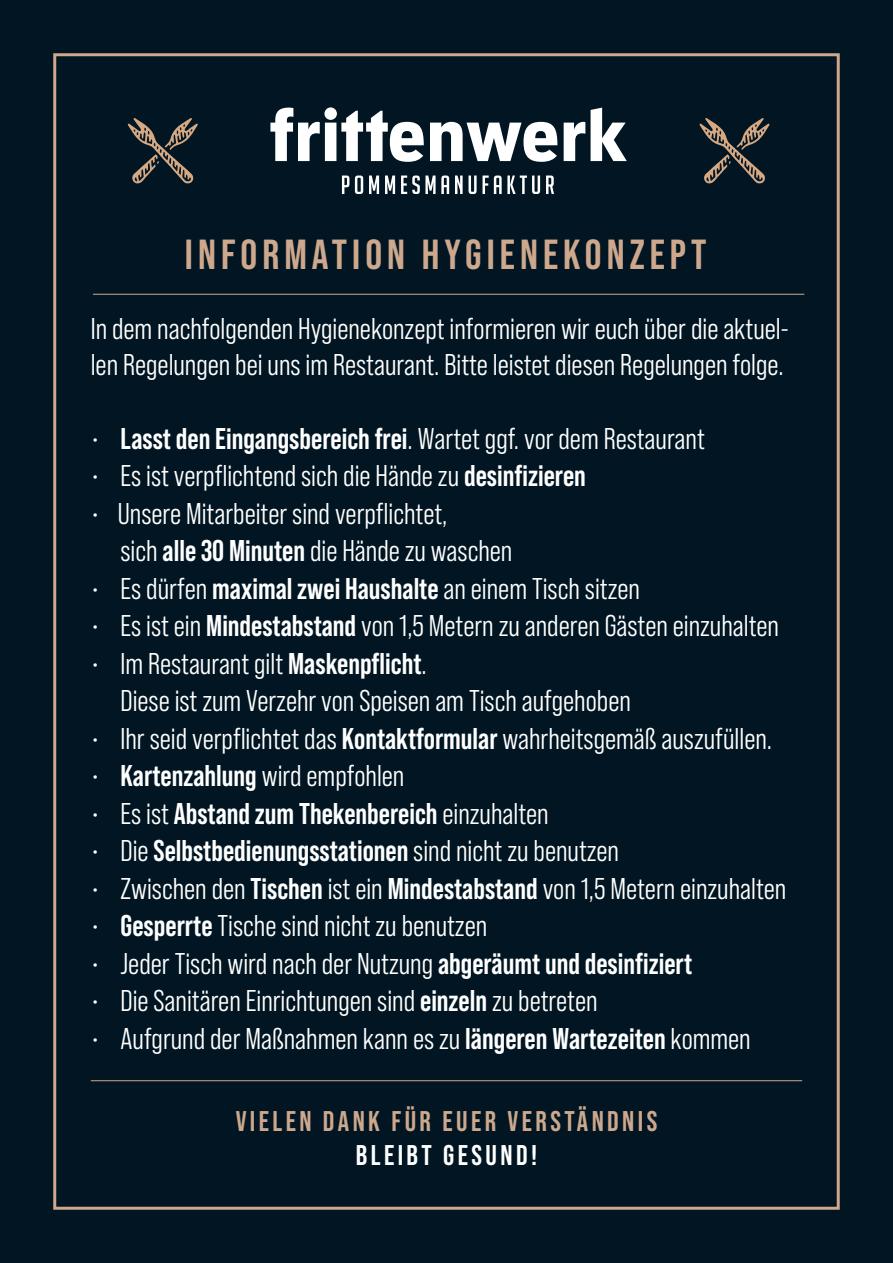
<style>
.page{position:relative;width:893px;height:1263px;background:#011622}
.page>*{position:absolute;margin:0;border:0;box-sizing:border-box;transform-origin:0 0}
.t1{font:700 42px "Bebas Neue Pro";letter-spacing:.12em;color:#cda88d}
.t2{font:30px/37.5px "Bebas Neue Pro Middle";color:#fff}
.t3{font:700 30px "Bebas Neue Pro";color:#fff}
.t4{font:700 28.5px "Bebas Neue Pro";letter-spacing:.12em;color:#cda88d}
.t5{font:700 28.5px "Bebas Neue Pro";letter-spacing:.12em;color:#fff}
.s1{font-family:"Bebas Neue Pro";font-weight:700}
.s2{font-family:"Bebas Neue Pro Middle";font-weight:400}
</style>
<div class="page">
<hr style="left:93px;top:294px;width:711px;height:1px;background:#cda88d">
<hr style="left:91px;top:1080px;width:711px;height:1px;background:#cda88d">
<svg style="left:128px;top:118px;width:70px;height:65px;background:#363a3a"></svg>
<svg style="left:699px;top:118px;width:70px;height:65px;background:#363a3a"></svg>
<svg style="left:342px;top:176px;width:7px;height:18px"></svg>
<svg style="left:355px;top:176px;width:8px;height:18px"></svg>
<svg style="left:369px;top:176px;width:10px;height:18px"></svg>
<svg style="left:385px;top:176px;width:10px;height:18px"></svg>
<svg style="left:401px;top:176px;width:48px;height:18px"></svg>
<svg style="left:455px;top:176px;width:8px;height:18px"></svg>
<svg style="left:469px;top:176px;width:8px;height:18px"></svg>
<svg style="left:483px;top:176px;width:57px;height:18px"></svg>
<svg style="left:546px;top:176px;width:8px;height:18px"></svg>
<svg style="left:270px;top:107px;width:154px;height:55px"></svg>
<svg style="left:430px;top:122px;width:127px;height:40px"></svg>
<svg style="left:564px;top:122px;width:21px;height:39px"></svg>
<svg style="left:591px;top:108px;width:36px;height:53px"></svg>
<h1 class="t1" style="left:185px;top:231px;width:523px">INFORMATION HYGIENEKONZEPT</h1>
<p class="t2" style="left:91px;top:311px;width:699px;line-height:36px">In dem nachfolgenden Hygienekonzept informieren wir euch über die aktuel&shy;len Regelungen bei uns im Restaurant. Bitte leistet diesen Regelungen folge.</p>
<p class="t2" style="left:91px;top:420px;width:615px">• <span class="s1">Lasst den Eingangsbereich frei</span>. Wartet ggf. vor dem Restaurant</p>
<p class="t2" style="left:91px;top:457px;width:497px">• Es ist verpflichtend sich die Hände zu <span class="s1">desinfizieren</span></p>
<p class="t2" style="left:120px;top:495px;width:393px;text-indent:-30px">• Unsere Mitarbeiter sind verpflichtet,<br>sich <span class="s1">alle 30 Minuten</span> die Hände zu waschen</p>
<p class="t2" style="left:91px;top:570px;width:551px">• Es dürfen <span class="s1">maximal zwei Haushalte</span> an einem Tisch sitzen</p>
<p class="t2" style="left:91px;top:607px;width:690px">• Es ist ein <span class="s1">Mindestabstand</span> von 1,5 Metern zu anderen Gästen einzuhalten</p>
<p class="t2" style="left:121px;top:645px;width:512px;text-indent:-30px">• Im Restaurant gilt <span class="s1">Maskenpflicht</span>.<br>Diese ist zum Verzehr von Speisen am Tisch aufgehoben</p>
<p class="t2" style="left:91px;top:720px;width:683px">• Ihr seid verpflichtet das <span class="s1">Kontaktformular</span> wahrheitsgemäß auszufüllen.</p>
<p class="t2" style="left:91px;top:757px;width:315px">• <span class="s1">Kartenzahlung</span> wird empfohlen</p>
<p class="t3" style="left:91px;top:796px;width:459px"><span class="s2">• Es ist</span> Abstand zum Thekenbereich <span class="s2">einzuhalten</span></p>
<p class="t3" style="left:91px;top:834px;width:530px"><span class="s2">• Die</span> Selbstbedienungsstationen <span class="s2">sind nicht zu benutzen</span></p>
<p class="t2" style="left:91px;top:870px;width:697px">• Zwischen den <span class="s1">Tischen</span> ist ein <span class="s1">Mindestabstand</span> von 1,5 Metern einzuhalten</p>
<p class="t2" style="left:91px;top:907px;width:398px">• <span class="s1">Gesperrte</span> Tische sind nicht zu benutzen</p>
<p class="t2" style="left:91px;top:945px;width:603px">• Jeder Tisch wird nach der Nutzung <span class="s1">abgeräumt und desinfiziert</span></p>
<p class="t2" style="left:91px;top:982px;width:508px">• Die Sanitären Einrichtungen sind <span class="s1">einzeln</span> zu betreten</p>
<p class="t2" style="left:91px;top:1020px;width:661px">• Aufgrund der Maßnahmen kann es zu <span class="s1">längeren Wartezeiten</span> kommen</p>
<p class="t4" style="left:236px;top:1105px;width:423px">VIELEN DANK FÜR EUER VERSTÄNDNIS</p>
<p class="t5" style="left:356px;top:1139px;width:183px">BLEIBT GESUND!</p>
</div>
